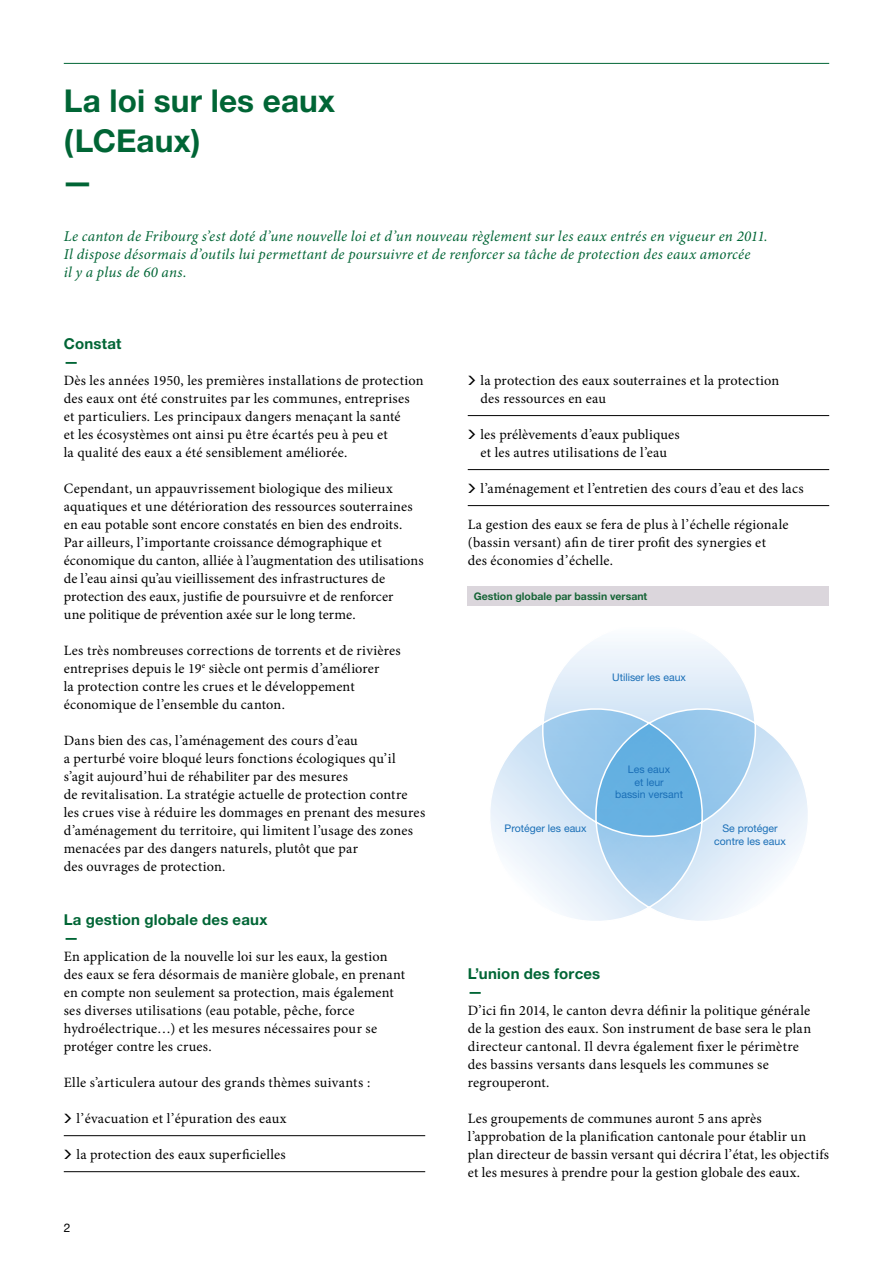
<style>
.page{position:relative;width:893px;height:1263px;background:#fff}
.page>*{position:absolute;margin:0;border:0;box-sizing:border-box;transform-origin:0 0}
.t1{font:700 31.5px/40.5px "Helvetica Neue";letter-spacing:.005em;color:#006535}
.t2{font:italic 15px/18px "Minion Pro";letter-spacing:.015em;color:#006535}
.t3{font:700 15px/18px "Helvetica Neue";letter-spacing:.015em;color:#006535}
.t4{font:14.25px/18px "Minion Pro";letter-spacing:.015em;color:#000}
.t5{font:12px "Helvetica Neue";color:#000}
.t6{font:10.5px/12.6px "Helvetica Neue";color:#1a6fb7;text-align:center}
.t7{font:700 10.5px "Helvetica Neue";color:#166537}
</style>
<div class="page">
<hr style="left:64px;top:63px;width:765px;height:1px;background:#006535">
<hr style="left:64px;top:1135px;width:361px;height:1px;background:#000">
<hr style="left:64px;top:1171px;width:361px;height:1px;background:#000">
<hr style="left:468px;top:415px;width:361px;height:1px;background:#000">
<hr style="left:468px;top:469px;width:361px;height:1px;background:#000">
<hr style="left:468px;top:505px;width:361px;height:1px;background:#000">
<svg style="left:490px;top:642px;width:318px;height:279px"></svg>
<div style="left:468px;top:587px;width:361px;height:19px;background:#dbd6dc"></div>
<h1 class="t1" style="left:62px;top:80px;width:275px">La loi sur les eaux (LCEaux)<br>—</h1>
<p class="t2" style="left:64px;top:227px;width:705px">Le canton de Fribourg s’est doté d’une nouvelle loi et d’un nouveau règlement sur les eaux entrés en vigueur en 2011.<br>Il dispose désormais d’outils lui permettant de poursuivre et de renforcer sa tâche de protection des eaux amorcée<br>il y a plus de 60 ans.</p>
<p class="t3" style="left:64px;top:334px;width:59px">Constat —</p>
<p class="t4" style="left:64px;top:371px;width:361px">Dès les années 1950, les premières installations de protection des eaux ont été construites par les communes, entreprises et particuliers. Les principaux dangers menaçant la santé<br>et les écosystèmes ont ainsi pu être écartés peu à peu et<br>la qualité des eaux a été sensiblement améliorée.</p>
<p class="t4" style="left:64px;top:479px;width:361px">Cependant, un appauvrissement biologique des milieux aquatiques et une détérioration des ressources souterraines en eau potable sont encore constatés en bien des endroits.<br>Par ailleurs, l’importante croissance démographique et économique du canton, alliée à l’augmentation des utilisations de l’eau ainsi qu’au vieillissement des infrastructures de protection des eaux, justifie de poursuivre et de renforcer<br>une politique de prévention axée sur le long terme.</p>
<p class="t4" style="left:64px;top:641px;width:338px">Les très nombreuses corrections de torrents et de rivières entreprises depuis le 19<sup>e</sup> siècle ont permis d’améliorer<br>la protection contre les crues et le développement économique de l’ensemble du canton.</p>
<p class="t4" style="left:64px;top:731px;width:363px">Dans bien des cas, l’aménagement des cours d’eau<br>a perturbé voire bloqué leurs fonctions écologiques qu’il s’agit aujourd’hui de réhabiliter par des mesures<br>de revitalisation. La stratégie actuelle de protection contre les crues vise à réduire les dommages en prenant des mesures d’aménagement du territoire, qui limitent l’usage des zones menacées par des dangers naturels, plutôt que par<br>des ouvrages de protection.</p>
<p class="t3" style="left:64px;top:910px;width:205px">La gestion globale des eaux —</p>
<p class="t4" style="left:64px;top:947px;width:343px">En application de la nouvelle loi sur les eaux, la gestion des eaux se fera désormais de manière globale, en prenant en compte non seulement sa protection, mais également ses diverses utilisations (eau potable, pêche, force hydroélectrique…) et les mesures nécessaires pour se protéger contre les crues.</p>
<p class="t4" style="left:64px;top:1073px;width:308px">Elle s’articulera autour des grands thèmes suivants :</p>
<p class="t4" style="left:77px;top:1109px;width:212px">l’évacuation et l’épuration des eaux</p>
<p class="t4" style="left:77px;top:1145px;width:211px">la protection des eaux superficielles</p>
<p class="t5" style="left:64px;top:1217px;width:8px">2</p>
<p class="t4" style="left:480px;top:371px;width:300px">la protection des eaux souterraines et la protection des ressources en eau</p>
<p class="t4" style="left:480px;top:425px;width:201px">les prélèvements d’eaux publiques et les autres utilisations de l’eau</p>
<p class="t4" style="left:480px;top:479px;width:325px">l’aménagement et l’entretien des cours d’eau et des lacs</p>
<p class="t4" style="left:468px;top:515px;width:322px">La gestion des eaux se fera de plus à l’échelle régionale (bassin versant) afin de tirer profit des synergies et des économies d’échelle.</p>
<p class="t7" style="left:474px;top:590px;width:175px">Gestion globale par bassin versant</p>
<p class="t6" style="left:612px;top:671px;width:75px">Utiliser les eaux</p>
<p class="t6" style="left:615px;top:763px;width:69px">Les eaux<br>et leur<br>bassin versant</p>
<p class="t6" style="left:504px;top:822px;width:84px">Protéger les eaux</p>
<p class="t6" style="left:714px;top:822px;width:73px">Se protéger contre les eaux</p>
<p class="t3" style="left:468px;top:964px;width:134px">L’union des forces —</p>
<p class="t4" style="left:468px;top:1001px;width:345px">D’ici fin 2014, le canton devra définir la politique générale de la gestion des eaux. Son instrument de base sera le plan directeur cantonal. Il devra également fixer le périmètre des bassins versants dans lesquels les communes se regrouperont.</p>
<p class="t4" style="left:468px;top:1109px;width:363px">Les groupements de communes auront 5 ans après l’approbation de la planification cantonale pour établir un plan directeur de bassin versant qui décrira l’état, les objectifs et les mesures à prendre pour la gestion globale des eaux.</p>
</div>
